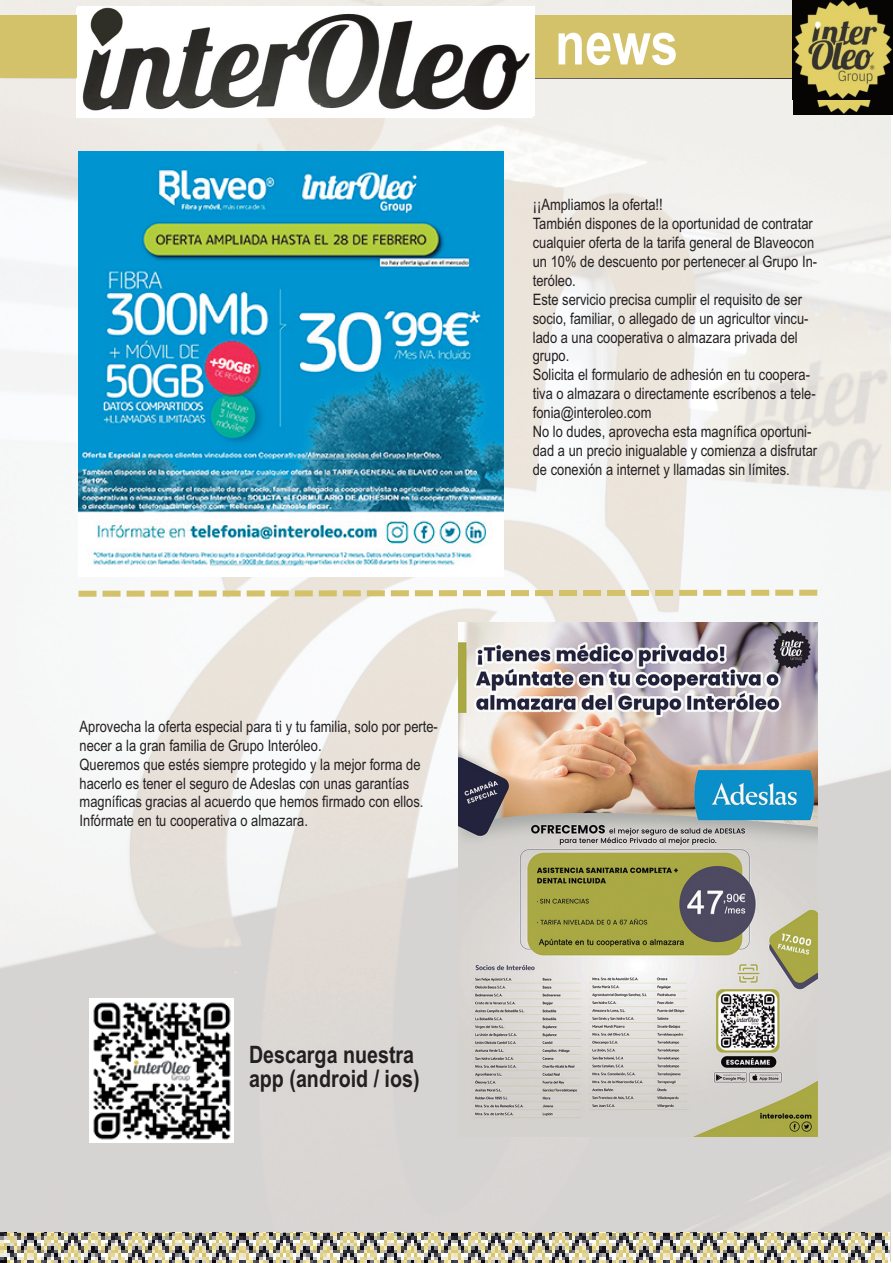
<style>
.page{position:relative;width:893px;height:1263px;background:#fff}
.page>*{position:absolute;margin:0;border:0;box-sizing:border-box;transform-origin:0 0}
.t1{font:700 60px "Arial Narrow";color:#fff}
.t2{font:700 24px/24px "Arial Narrow";color:#231f20}
.t3{font:15.75px/18.9px "Arial Narrow";color:#231f20}
</style>
<div class="page">
<img style="left:0;top:1px;width:891px;height:1260px">
<svg style="left:0;top:77px;width:793px;height:3px"></svg>
<img style="left:794px;top:99px;width:99px;height:16px">
<img style="left:90px;top:999px;width:143px;height:143px">
<svg style="left:91px;top:587px;width:714px;height:13px"></svg>
<div style="left:79px;top:591px;width:18px;height:6px;background:#d3c269"></div>
<div style="left:799px;top:590px;width:18px;height:6px;background:#d3c269"></div>
<img style="left:78px;top:151px;width:425px;height:425px">
<img style="left:459px;top:622px;width:359px;height:514px">
<div style="left:0;top:15px;width:816px;height:62px;background:#d3c269"></div>
<img style="left:793px;top:0;width:100px;height:99px">
<img style="left:78px;top:6px;width:456px;height:109px">
<img style="left:0;top:1232px;width:889px;height:31px">
<h1 class="t1" style="left:555px;top:9px;width:125px">news</h1>
<p class="t3" style="left:533px;top:195px;width:286px">¡¡Ampliamos la oferta!!<br>También dispones de la oportunidad de contratar cualquier oferta de la tarifa general de Blaveocon un 10% de descuento por pertenecer al Grupo In&shy;teróleo.<br>Este servicio precisa cumplir el requisito de ser socio, familiar, o allegado de un agricultor vincu&shy;lado a una cooperativa o almazara privada del grupo.<br>Solicita el formulario de adhesión en tu coopera&shy;tiva o almazara o directamente escríbenos a tele&shy;fonia@interoleo.com<br>No lo dudes, aprovecha esta magnífica oportuni&shy;dad a un precio inigualable y comienza a disfrutar de conexión a internet y llamadas sin límites.</p>
<p class="t3" style="left:80px;top:717px;width:360px">Aprovecha la oferta especial para ti y tu familia, solo por perte&shy;necer a la gran familia de Grupo Interóleo.<br>Queremos que estés siempre protegido y la mejor forma de hacerlo es tener el seguro de Adeslas con unas garantías magníficas gracias al acuerdo que hemos firmado con ellos.<br>Infórmate en tu cooperativa o almazara.</p>
<h2 class="t2" style="left:249px;top:1042px;width:172px">Descarga nuestra app (android / ios)</h2>
</div>
